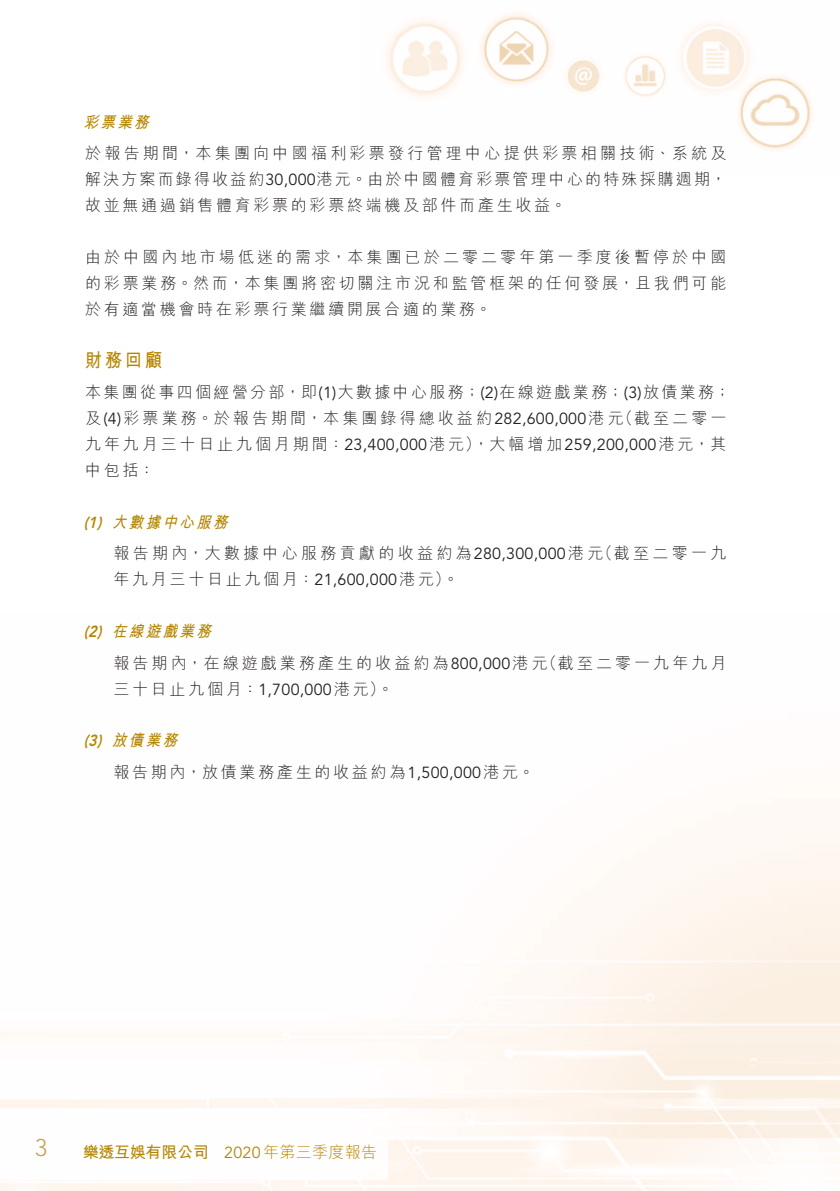
<style>
.page{position:relative;width:840px;height:1191px;background:#fff}
.page>*{position:absolute;margin:0;border:0;box-sizing:border-box;transform-origin:0 0}
.t1{font:300 24px "Avenir LT Std";color:#cca34f}
._02_Heading_2{font:700 19px "M Hei HK";color:#b48600;scale:.9 1}
._00_Body_text{font:300 16px/26px "M Hei HK";letter-spacing:.17em;color:#231f20;text-align:justify}
._00_Body_text-2{font:300 16px/26px "M Hei HK";letter-spacing:.205em;color:#231f20}
._00_Body_text-3{font:300 16px/26px "M Hei HK";letter-spacing:.19em;color:#231f20}
._03_Heading_3{font:italic 700 16px "M Hei HK";color:#b48600;scale:.9 1}
.t2{font:300 16px "M Hei HK";letter-spacing:.02em;color:#b48600}
.t3{font:700 16px "M Hei HK";letter-spacing:-.02em;color:#b48600}
._03_Heading_3-2{font:italic 800 16px "Avenir LT Std";color:#b48600;scale:.9 1}
.s1{font-family:"Avenir LT Std";font-weight:400}
.s2{font-family:"Avenir LT Std";font-weight:800}
</style>
<div class="page">
<img style="left:386px;top:14px;width:428px;height:136px">
<p class="_03_Heading_3" style="left:84px;top:110px;width:79px">彩票業務</p>
<p class="_00_Body_text" style="left:85px;top:140px;width:642px">於報告期間，本集團向中國福利彩票發行管理中心提供彩票相關技術、系統及解決方案而錄得收益約<span class="s1">30,000</span>港元。由於中國體育彩票管理中心的特殊採購週期，故並無通過銷售體育彩票的彩票終端機及部件而產生收益。</p>
<p class="_00_Body_text" style="left:85px;top:244px;width:642px">由於中國內地市場低迷的需求，本集團已於二零二零年第一季度後暫停於中國的彩票業務。然而，本集團將密切關注市況和監管框架的任何發展，且我們可能於有適當機會時在彩票行業繼續開展合適的業務。</p>
<p class="_02_Heading_2" style="left:85px;top:346px;width:87px">財務回顧</p>
<p class="_00_Body_text" style="left:85px;top:379px;width:646px;text-align:left">本集團從事四個經營分部，即 <span class="s1">)1(</span> 大數據中心服務；<span class="s1">( )2</span> 在線遊戲業務；<span class="s1">( )3</span> 放債業務;及 彩<span class="s1">)4(</span> 票業務。於報告期間，本集團錄得總收益約 <span class="s1">282,600,000</span>港 （元 截至二零一九年九月三十日止九個月期間：<span class="s1">23,400,000</span>港元，）大幅增加 <span class="s1">259,200,000</span>港元，其中包括：</p>
<p class="_03_Heading_3" style="left:97px;top:510px;width:152px"><span class="s2">)</span> 大數據中心服務</p>
<p class="_03_Heading_3-2" style="left:84px;top:513px;width:21px">1(</p>
<p class="_00_Body_text-2" style="left:113px;top:540px;width:614px">報告期內，大數據中心服務貢獻的收益約為 <span class="s1">280,300,000</span>港 （元 截至二零一九年九月三十日止九個月：<span class="s1">21,600,000</span>港元。(</p>
<p class="_03_Heading_3" style="left:97px;top:619px;width:133px"><span class="s2">)</span> 在線遊戲業務</p>
<p class="_03_Heading_3-2" style="left:84px;top:622px;width:21px">2(</p>
<p class="_00_Body_text-3" style="left:113px;top:649px;width:614px">報告期內，在線遊戲業務產生的收益約為<span class="s1">800,000</span>港 （元 截至二零一九年九月三十日止九個月：<span class="s1">1,700,000</span>港元。(</p>
<p class="_03_Heading_3" style="left:97px;top:728px;width:96px"><span class="s2">)</span> 放債業務</p>
<p class="_03_Heading_3-2" style="left:84px;top:731px;width:21px">3(</p>
<p class="_00_Body_text" style="left:113px;top:758px;width:422px">報告期內，放債業務產生的收益約為<span class="s1">1,500,000</span>港元。</p>
<h1 class="t1" style="left:35px;top:1134px;width:14px">3</h1>
<p class="t3" style="left:83px;top:1140px;width:127px">樂透互娛有限公司</p>
<p class="t2" style="left:224px;top:1143px;width:154px"><span class="s1">2020</span> 年第三季度報告</p>
</div>
